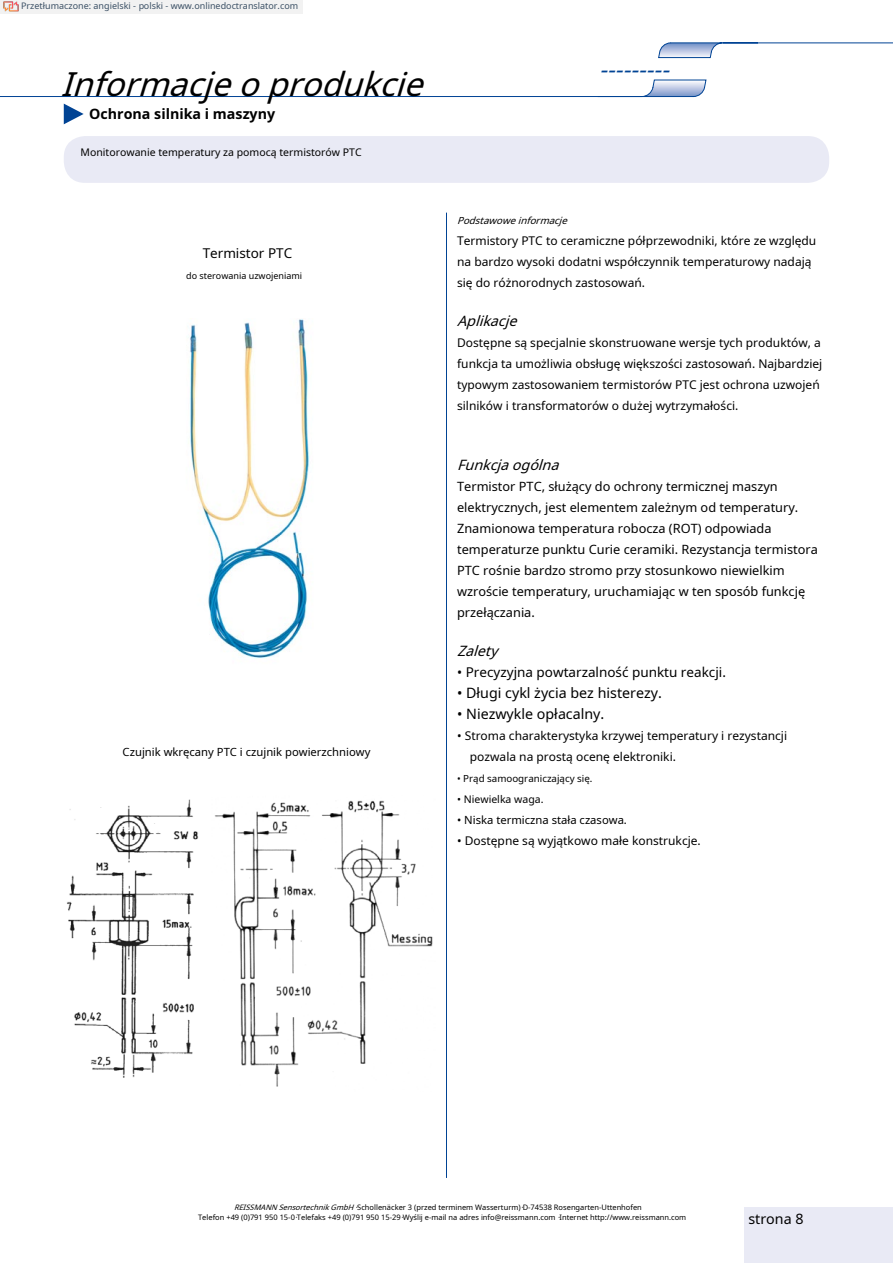
<style>
.page{position:relative;width:893px;height:1263px;background:#fff}
.page>*{position:absolute;margin:0;border:0;box-sizing:border-box;transform-origin:0 0}
.t1{font:italic 33px "Noto Sans";color:#000}
.t2{font:italic 24px "Noto Sans";color:#004394}
.t3{font:14.25px "Noto Sans";color:#000}
.t4{font:italic 14.25px "Noto Sans";color:#000}
.t5{font:700 14.25px "Noto Sans";color:#000}
.t6{font:13.5px "Noto Sans";color:#000}
.t7{font:12.75px/21px "Noto Sans";color:#000}
.t8{font:12px/21px "Noto Sans";color:#000}
.t9{font:11.25px "Noto Sans";color:#000}
.t10{font:10.5px "Noto Sans";color:#000}
.t11{font:9.75px "Noto Sans";color:#000}
.t12{font:italic 9.75px "Noto Sans";color:#000}
.t13{font:9px "Noto Sans";color:rgb(15 43 70/.8)}
.t14{font:9px "Noto Sans";color:#000}
.t15{font:7.5px/10.8px "Noto Sans";color:#000}
.s1{font-style:italic}
</style>
<div class="page">
<svg style="left:597px;top:79px;width:110px;height:18px"></svg>
<svg style="left:658px;top:43px;width:100px;height:16px"></svg>
<hr style="left:0;top:96px;width:597px;height:1px;background:#004394">
<hr style="left:758px;top:43px;width:135px;height:1px;background:#004394">
<svg style="left:64px;top:104px;width:20px;height:20px"></svg>
<div style="left:64px;top:136px;width:765px;height:47px;background:#e9eaf5;border-radius:21px"></div>
<hr style="left:446px;top:213px;width:1px;height:965px;background:#004394">
<div style="left:744px;top:1208px;width:149px;height:55px;background:#e9eaf5"></div>
<img style="left:190px;top:319px;width:120px;height:340px">
<img style="left:67px;top:799px;width:131px;height:279px">
<img style="left:215px;top:800px;width:218px;height:287px">
<div style="left:0;top:0;width:303px;height:14px;background:#f2f2f2"></div>
<img style="left:4px;top:1px;width:15px;height:11px">
<p class="t13" style="left:21px;top:-1px;width:279px">Przetłumaczone: angielski - polski - www.onlinedoctranslator.com</p>
<h1 class="t1" style="left:61px;top:61px;width:376px">Informacjeoprodukcie</h1>
<h2 class="t2" style="left:599px;top:52px;width:81px">---------</h2>
<p class="t5" style="left:89px;top:104px;width:187px">Ochrona silnika i maszyny</p>
<p class="t10" style="left:81px;top:144px;width:283px">Monitorowanie temperatury za pomocą termistorów PTC</p>
<p class="t6" style="left:203px;top:244px;width:91px">Termistor PTC</p>
<p class="t14" style="left:186px;top:270px;width:117px">do sterowania uzwojeniami</p>
<p class="t9" style="left:123px;top:744px;width:249px">Czujnik wkręcany PTC i czujnik powierzchniowy</p>
<p class="t12" style="left:457px;top:214px;width:115px">Podstawoweinformacje</p>
<p class="t8" style="left:457px;top:230px;width:361px">Termistory PTC to ceramiczne półprzewodniki, które ze względu na bardzo wysoki dodatni współczynnik temperaturowy nadają się do różnorodnych zastosowań.</p>
<p class="t4" style="left:457px;top:311px;width:67px">Aplikacje</p>
<p class="t8" style="left:457px;top:332px;width:367px">Dostępne są specjalnie skonstruowane wersje tych produktów, a funkcja ta umożliwia obsługę większości zastosowań. Najbardziej typowym zastosowaniem termistorów PTC jest ochrona uzwojeń silników i transformatorów o dużej wytrzymałości.</p>
<p class="t4" style="left:457px;top:455px;width:109px">Funkcjaogólna</p>
<p class="t7" style="left:457px;top:476px;width:362px">Termistor PTC, służący do ochrony termicznej maszyn elektrycznych, jest elementem zależnym od temperatury.<br>Znamionowa temperatura robocza (ROT) odpowiada temperaturze punktu Curie ceramiki. Rezystancja termistora PTC rośnie bardzo stromo przy stosunkowo niewielkim wzroście temperatury, uruchamiając w ten sposób funkcję przełączania.</p>
<p class="t4" style="left:457px;top:641px;width:48px">Zalety</p>
<p class="t6" style="left:457px;top:663px;width:270px">• Precyzyjna powtarzalność punktu reakcji.</p>
<p class="t3" style="left:457px;top:683px;width:206px">• Długi cykl życia bez histerezy.</p>
<p class="t3" style="left:457px;top:704px;width:149px">• Niezwykle opłacalny.</p>
<p class="t8" style="left:470px;top:725px;width:319px;text-indent:-13px">• Stroma charakterystyka krzywej temperatury i rezystancji pozwala na prostą ocenę elektroniki.</p>
<p class="t11" style="left:457px;top:772px;width:137px">• Prąd samoograniczający się.</p>
<p class="t10" style="left:457px;top:792px;width:88px">• Niewielka waga.</p>
<p class="t9" style="left:457px;top:812px;width:171px">• Niska termiczna stała czasowa.</p>
<p class="t8" style="left:457px;top:830px;width:245px">• Dostępne są wyjątkowo małe konstrukcje.</p>
<p class="t15" style="left:198px;top:1201px;width:490px;text-indent:36px"><span class="s1">REISSMANN SensortechnikGmbH·</span>Schollenäcker 3 (przed terminem Wasserturm)<span class="s1">·</span>D-74538 Rosengarten-Uttenhofen<br>Telefon +49 (0)791 950 15-0<span class="s1">·</span>Telefaks +49 (0)791 950 15-29<span class="s1">·</span>Wyślij e-mail na adres info@reissmann.com <span class="s1">·</span>Internet http://www.reissmann.com</p>
<p class="t3" style="left:748px;top:1208px;width:57px">strona 8</p>
</div>
